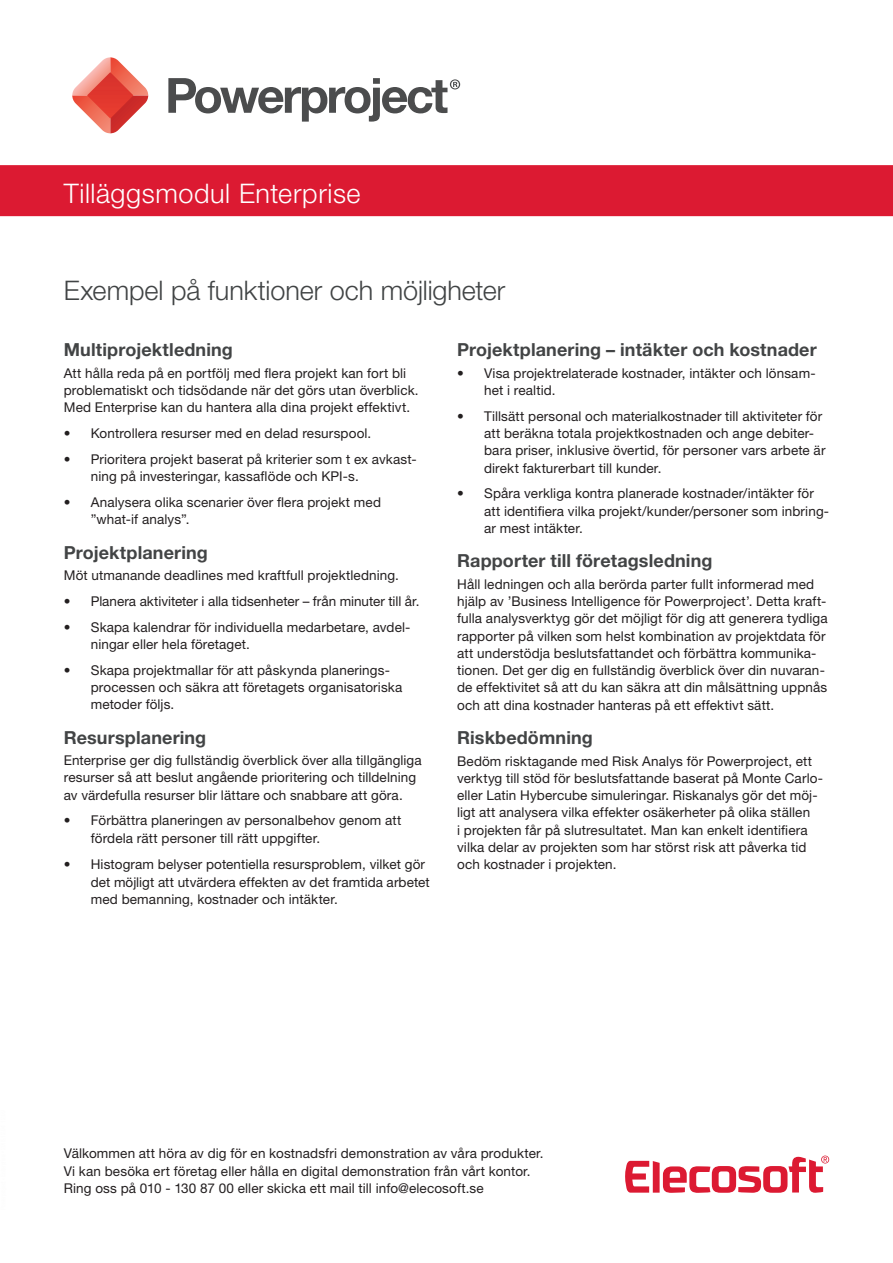
<style>
.page{position:relative;width:893px;height:1263px;background:#fff}
.page>*{position:absolute;margin:0;border:0;box-sizing:border-box;transform-origin:0 0}
.t1{font:300 27px "Helvetica Neue LT Std";letter-spacing:-.005em;color:#414445}
.t2{font:300 27px "Helvetica Neue LT Std";letter-spacing:.02em;color:#fff}
.t3{font:700 18px "Helvetica Neue LT Std";letter-spacing:.005em;color:#424445}
.t4{font:13.5px/17.2px "Helvetica Neue LT Std";letter-spacing:.01em;color:#231f20}
</style>
<div class="page">
<svg style="left:72px;top:57px;width:76px;height:76px"></svg>
<svg style="left:168px;top:78px;width:292px;height:44px"></svg>
<svg style="left:625px;top:1155px;width:204px;height:38px"></svg>
<div style="left:0;top:165px;width:893px;height:51px;background:#dc1a32"></div>
<h1 class="t2" style="left:64px;top:177px;width:298px">Tilläggsmodul Enterprise</h1>
<h1 class="t1" style="left:64px;top:274px;width:443px">Exempel på funktioner och möjligheter</h1>
<h2 class="t3" style="left:64px;top:339px;width:171px">Multiprojektledning</h2>
<p class="t4" style="left:64px;top:364px;width:356px">Att hålla reda på en portfölj med flera projekt kan fort bli problematiskt och tidsödande när det görs utan överblick.<br>Med Enterprise kan du hantera alla dina projekt effektivt.</p>
<p class="t4" style="left:64px;top:424px;width:309px">• Kontrollera resurser med en delad resurspool.</p>
<p class="t4" style="left:91px;top:450px;width:327px;text-indent:-27px">• Prioritera projekt baserat på kriterier som t ex avkast&shy;ning på investeringar, kassaflöde och KPI-s.</p>
<p class="t4" style="left:91px;top:493px;width:292px;text-indent:-27px">• Analysera olika scenarier över flera projekt med ”what-if analys”.</p>
<h2 class="t3" style="left:64px;top:541px;width:146px">Projektplanering</h2>
<p class="t4" style="left:64px;top:566px;width:337px">Möt utmanande deadlines med kraftfull projektledning.</p>
<p class="t4" style="left:64px;top:592px;width:357px">• Planera aktiviteter i alla tidsenheter – från minuter till år.</p>
<p class="t4" style="left:91px;top:618px;width:321px;text-indent:-27px">• Skapa kalendrar för individuella medarbetare, avdel&shy;ningar eller hela företaget.</p>
<p class="t4" style="left:91px;top:661px;width:313px;text-indent:-27px">• Skapa projektmallar för att påskynda planerings&shy;processen och säkra att företagets organisatoriska metoder följs.</p>
<h2 class="t3" style="left:64px;top:726px;width:144px">Resursplanering</h2>
<p class="t4" style="left:64px;top:751px;width:359px">Enterprise ger dig fullständig överblick över alla tillgängliga resurser så att beslut angående prioritering och tilldelning av värdefulla resurser blir lättare och snabbare att göra.</p>
<p class="t4" style="left:91px;top:812px;width:312px;text-indent:-27px">• Förbättra planeringen av personalbehov genom att fördela rätt personer till rätt uppgifter.</p>
<p class="t4" style="left:91px;top:856px;width:340px;text-indent:-27px">• Histogram belyser potentiella resursproblem, vilket gör det möjligt att utvärdera effekten av det framtida arbetet med bemanning, kostnader och intäkter.</p>
<h2 class="t3" style="left:457px;top:339px;width:361px">Projektplanering – intäkter och kostnader</h2>
<p class="t4" style="left:484px;top:364px;width:333px;text-indent:-27px">• Visa projektrelaterade kostnader, intäkter och lönsam&shy;het i realtid.</p>
<p class="t4" style="left:484px;top:407px;width:343px;text-indent:-27px">• Tillsätt personal och materialkostnader till aktiviteter för att beräkna totala projektkostnaden och ange debiter&shy;bara priser, inklusive övertid, för personer vars arbete är direkt fakturerbart till kunder.</p>
<p class="t4" style="left:484px;top:485px;width:347px;text-indent:-27px">• Spåra verkliga kontra planerade kostnader/intäkter för att identifiera vilka projekt/kunder/personer som inbring&shy;ar mest intäkter.</p>
<h2 class="t3" style="left:457px;top:550px;width:257px">Rapporter till företagsledning</h2>
<p class="t4" style="left:457px;top:575px;width:372px">Håll ledningen och alla berörda parter fullt informerad med hjälp av ’Business Intelligence för Powerproject’. Detta kraft&shy;fulla analysverktyg gör det möjligt för dig att generera tydliga rapporter på vilken som helst kombination av projektdata för att understödja beslutsfattandet och förbättra kommunika&shy;tionen. Det ger dig en fullständig överblick över din nuvaran&shy;de effektivitet så att du kan säkra att din målsättning uppnås och att dina kostnader hanteras på ett effektivt sätt.</p>
<h2 class="t3" style="left:457px;top:726px;width:137px">Riskbedömning</h2>
<p class="t4" style="left:457px;top:752px;width:367px">Bedöm risktagande med Risk Analys för Powerproject, ett verktyg till stöd för beslutsfattande baserat på Monte Carlo&shy;eller Latin Hybercube simuleringar. Riskanalys gör det möj&shy;ligt att analysera vilka effekter osäkerheter på olika ställen<br>i projekten får på slutresultatet. Man kan enkelt identifiera vilka delar av projekten som har störst risk att påverka tid och kostnader i projekten.</p>
<p class="t4" style="left:64px;top:1145px;width:481px">Välkommen att höra av dig för en kostnadsfri demonstration av våra produkter.<br>Vi kan besöka ert företag eller hålla en digital demonstration från vårt kontor.<br>Ring oss på 010 - 130 87 00 eller skicka ett mail till info@elecosoft.se</p>
</div>
